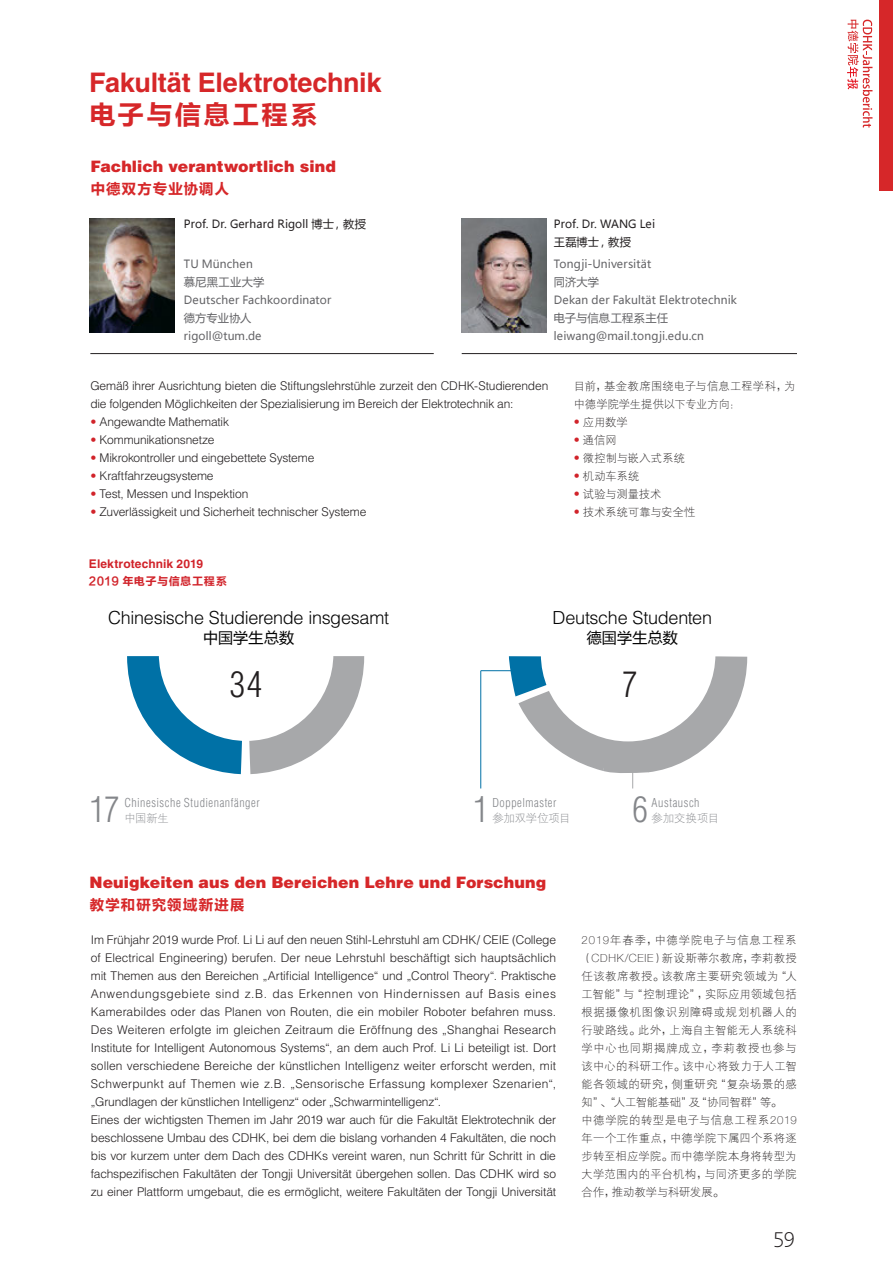
<style>
.page{position:relative;width:893px;height:1263px;background:#fff}
.page>*{position:absolute;margin:0;border:0;box-sizing:border-box;transform-origin:0 0}
.内文_缩进7{font:300 condensed 34.8px "Helvetica";color:#84868a}
.内文_缩进7-2{font:300 condensed 34.8px "Helvetica";color:#231f20}
.内文_缩进7-3{font:700 27px "Helvetica LT Std";letter-spacing:-.01em;color:#d62729}
.内文_缩进7-4{font:27px "FZLTCHJW GB1 0";letter-spacing:.065em;color:#d62729}
.t1{font:21px "Caecilia Light Os F";color:#231f20}
.内文_缩进7-5{font:300 18px "Helvetica LT Std";letter-spacing:-.02em;color:#030303}
.内文_缩进7-6{font:900 15.75px "Helvetica LT Std";color:#d62729}
.内文_缩进7-7{font:15px "FZLTCHJW GB1 0";letter-spacing:.04em;color:#d62729}
.内文_缩进7-8{font:15px "Microsoft Ya Hei";letter-spacing:.01em;color:#030303}
.内文_缩进7-9{font:300 12px/18px "Helvetica LT Std";letter-spacing:-.015em;color:#231f20;text-align:justify}
.内文_缩进7-10{font:300 condensed 12px "Helvetica";letter-spacing:.045em;color:#84868a}
.内文_缩进7-11{font:700 12px "Helvetica LT Std";letter-spacing:.01em;color:#d1232a}
.内文_缩进7-12{font:11.25px/18px "FZXDXJW GB1 0";letter-spacing:.015em;color:#231f20;text-align:justify}
.内文_缩进7-13{font:11.25px "Microsoft Ya Hei";letter-spacing:.005em;color:#636366}
.内文_缩进7-14{font:11.25px "Microsoft Ya Hei";letter-spacing:.005em;color:#231f20}
.内文_缩进7-15{font:11.25px "FZXDXJW GB1 0";letter-spacing:-.01em;color:#84868a}
.内文_缩进7-16{font:11.25px "FZLTCHJW GB1 0";letter-spacing:.04em;color:#d1232a}
.内文_缩进7-17{font:11.25px "Microsoft Ya Hei";letter-spacing:.03em;color:#636366}
.s1{color:#d1232a}
.s2{font-family:"Helvetica LT Std";font-weight:300;font-size:12px;color:#d1232a}
.s3{font-family:"Helvetica Neue LT";font-weight:100}
</style>
<div class="page">
<div style="left:879px;top:0;width:14px;height:190px;background:#d62729"></div>
<svg style="left:847px;top:20px;width:25px;height:108px"></svg>
<hr style="left:632px;top:671px;width:1px;height:117px;background:#a7a8aa">
<svg style="left:509px;top:656px;width:238px;height:118px"></svg>
<img style="left:462px;top:218px;width:84px;height:115px">
<hr style="left:90px;top:353px;width:344px;height:1px;background:#231f20">
<hr style="left:462px;top:353px;width:335px;height:1px;background:#231f20">
<img style="left:90px;top:218px;width:85px;height:115px">
<svg style="left:127px;top:656px;width:237px;height:118px"></svg>
<hr style="left:481px;top:670px;width:38px;height:1px;background:#0071a6">
<hr style="left:480px;top:671px;width:1px;height:117px;background:#0071a6">
<p class="内文_缩进7-3" style="left:89px;top:66px;width:294px">Fakultät Elektrotechnik</p>
<p class="内文_缩进7-4" style="left:89px;top:100px;width:230px">电子与信息工程系</p>
<p class="内文_缩进7-6" style="left:90px;top:156px;width:247px">Fachlich verantwortlich sind</p>
<p class="内文_缩进7-7" style="left:90px;top:181px;width:141px">中德双方专业协调人</p>
<p class="内文_缩进7-14" style="left:184px;top:216px;width:184px">Prof. Dr. Gerhard Rigoll 博士，教授</p>
<p class="内文_缩进7-13" style="left:184px;top:256px;width:71px">TU München</p>
<p class="内文_缩进7-17" style="left:184px;top:274px;width:82px">慕尼黑工业大学</p>
<p class="内文_缩进7-13" style="left:184px;top:292px;width:149px">Deutscher Fachkoordinator</p>
<p class="内文_缩进7-13" style="left:184px;top:310px;width:69px">德方专业协人</p>
<p class="内文_缩进7-13" style="left:184px;top:328px;width:79px">rigoll@tum.de</p>
<p class="内文_缩进7-14" style="left:554px;top:216px;width:103px">Prof. Dr. WANG Lei</p>
<p class="内文_缩进7-14" style="left:554px;top:234px;width:79px">王磊博士，教授</p>
<p class="内文_缩进7-13" style="left:554px;top:256px;width:99px">Tongji-Universität</p>
<p class="内文_缩进7-13" style="left:554px;top:274px;width:47px">同济大学</p>
<p class="内文_缩进7-13" style="left:554px;top:292px;width:184px">Dekan der Fakultät Elektrotechnik</p>
<p class="内文_缩进7-13" style="left:554px;top:310px;width:116px">电子与信息工程系主任</p>
<p class="内文_缩进7-13" style="left:554px;top:328px;width:152px">leiwang@mail.tongji.edu.cn</p>
<p class="内文_缩进7-9" style="left:90px;top:376px;width:459px">Gemäß ihrer Ausrichtung bieten die Stiftungslehrstühle zurzeit den CDHK-Studierenden die folgenden Möglichkeiten der Spezialisierung im Bereich der Elektrotechnik an:</p>
<p class="内文_缩进7-9" style="left:90px;top:412px;width:140px"><span class="s1">•</span> Angewandte Mathematik</p>
<p class="内文_缩进7-9" style="left:90px;top:430px;width:126px"><span class="s1">•</span> Kommunikationsnetze</p>
<p class="内文_缩进7-9" style="left:90px;top:448px;width:226px"><span class="s1">•</span> Mikrokontroller und eingebettete Systeme</p>
<p class="内文_缩进7-9" style="left:90px;top:466px;width:125px"><span class="s1">•</span> Kraftfahrzeugsysteme</p>
<p class="内文_缩进7-9" style="left:90px;top:484px;width:159px"><span class="s1">•</span> Test, Messen und Inspektion</p>
<p class="内文_缩进7-9" style="left:90px;top:502px;width:278px"><span class="s1">•</span> Zuverlässigkeit und Sicherheit technischer Systeme</p>
<p class="内文_缩进7-11" style="left:89px;top:556px;width:116px">Elektrotechnik 2019</p>
<p class="内文_缩进7-16" style="left:89px;top:575px;width:140px">2019 年电子与信息工程系</p>
<p class="内文_缩进7-12" style="left:574px;top:377px;width:223px">目前，基金教席围绕电子与信息工程学科，为中德学院学生提供以下专业方向：</p>
<p class="内文_缩进7-12" style="left:574px;top:413px;width:55px"><span class="s2">•</span> 应用数学</p>
<p class="内文_缩进7-12" style="left:574px;top:431px;width:44px"><span class="s2">•</span> 通信网</p>
<p class="内文_缩进7-12" style="left:574px;top:449px;width:113px"><span class="s2">•</span> 微控制与嵌入式系统</p>
<p class="内文_缩进7-12" style="left:574px;top:467px;width:67px"><span class="s2">•</span> 机动车系统</p>
<p class="内文_缩进7-12" style="left:574px;top:485px;width:89px"><span class="s2">•</span> 试验与测量技术</p>
<p class="内文_缩进7-12" style="left:574px;top:503px;width:123px"><span class="s2">•</span> 技术系统可靠与安全性</p>
<p class="内文_缩进7-5" style="left:108px;top:606px;width:282px">Chinesische Studierende insgesamt</p>
<p class="内文_缩进7-8" style="left:203px;top:628px;width:92px">中国学生总数</p>
<p class="内文_缩进7-2" style="left:230px;top:662px;width:34px">34</p>
<p class="内文_缩进7-5" style="left:553px;top:606px;width:161px">Deutsche Studenten</p>
<p class="内文_缩进7-8" style="left:587px;top:628px;width:93px">德国学生总数</p>
<p class="内文_缩进7-2" style="left:622px;top:662px;width:17px">7</p>
<p class="内文_缩进7" style="left:89px;top:788px;width:31px">17</p>
<p class="内文_缩进7-10" style="left:124px;top:796px;width:137px">Chinesische Studienanfänger</p>
<p class="内文_缩进7-15" style="left:124px;top:812px;width:46px">中国新生</p>
<p class="内文_缩进7" style="left:473px;top:788px;width:17px">1</p>
<p class="内文_缩进7-10" style="left:492px;top:796px;width:66px">Doppelmaster</p>
<p class="内文_缩进7-15" style="left:492px;top:812px;width:79px">参加双学位项目</p>
<p class="内文_缩进7" style="left:632px;top:788px;width:17px">6</p>
<p class="内文_缩进7-10" style="left:652px;top:796px;width:49px">Austausch</p>
<p class="内文_缩进7-15" style="left:652px;top:812px;width:69px">参加交换项目</p>
<p class="内文_缩进7-6" style="left:90px;top:872px;width:458px">Neuigkeiten aus den Bereichen Lehre und Forschung</p>
<p class="内文_缩进7-7" style="left:90px;top:897px;width:157px">教学和研究领域新进展</p>
<p class="内文_缩进7-9" style="left:91px;top:931px;width:467px">Im Frühjahr 2019 wurde Prof. Li Li auf den neuen Stihl-Lehrstuhl am CDHK/ CEIE (College of Electrical Engineering) berufen. Der neue Lehrstuhl beschäftigt sich hauptsächlich mit Themen aus den Bereichen „Artificial Intelligence“ und „Control Theory“. Praktische Anwendungsgebiete sind z.B. das Erkennen von Hindernissen auf Basis eines Kamerabildes oder das Planen von Routen, die ein mobiler Roboter befahren muss.<br>Des Weiteren erfolgte im gleichen Zeitraum die Eröffnung des „Shanghai Research Institute for Intelligent Autonomous Systems“, an dem auch Prof. Li Li beteiligt ist. Dort sollen verschiedene Bereiche der künstlichen Intelligenz weiter erforscht werden, mit Schwerpunkt auf Themen wie z.B. „Sensorische Erfassung komplexer Szenarien“, „Grundlagen der künstlichen Intelligenz“ oder „Schwarmintelligenz“.</p>
<p class="内文_缩进7-9" style="left:91px;top:1111px;width:467px">Eines der wichtigsten Themen im Jahr 2019 war auch für die Fakultät Elektrotechnik der beschlossene Umbau des CDHK, bei dem die bislang vorhanden 4 Fakultäten, die noch bis vor kurzem unter dem Dach des CDHKs vereint waren, nun Schritt für Schritt in die fachspezifischen Fakultäten der Tongji Universität übergehen sollen. Das CDHK wird so zu einer Plattform umgebaut, die es ermöglicht, weitere Fakultäten der Tongji Universität</p>
<p class="内文_缩进7-12" style="left:582px;top:931px;width:217px"><span class="s3">2019</span>年春季，中德学院电子与信息工程系（<span class="s3">CDHK/CEIE</span>）新设斯蒂尔教席，李莉教授任该教席教授。该教席主要研究领域为“人工智能”与“控制理论”，实际应用领域包括根据摄像机图像识别障碍或规划机器人的行驶路线。此外，上海自主智能无人系统科学中心也同期揭牌成立，李莉教授也参与该中心的科研工作。该中心将致力于人工智能各领域的研究，侧重研究“复杂场景的感知”、“人工智能基础”及“协同智群”等。</p>
<p class="内文_缩进7-12" style="left:582px;top:1111px;width:217px">中德学院的转型是电子与信息工程系<span class="s3">2019</span>年一个工作重点，中德学院下属四个系将逐步转至相应学院。而中德学院本身将转型为大学范围内的平台机构，与同济更多的学院合作，推动教学与科研发展。</p>
<h3 class="t1" style="left:773px;top:1224px;width:24px">59</h3>
</div>
